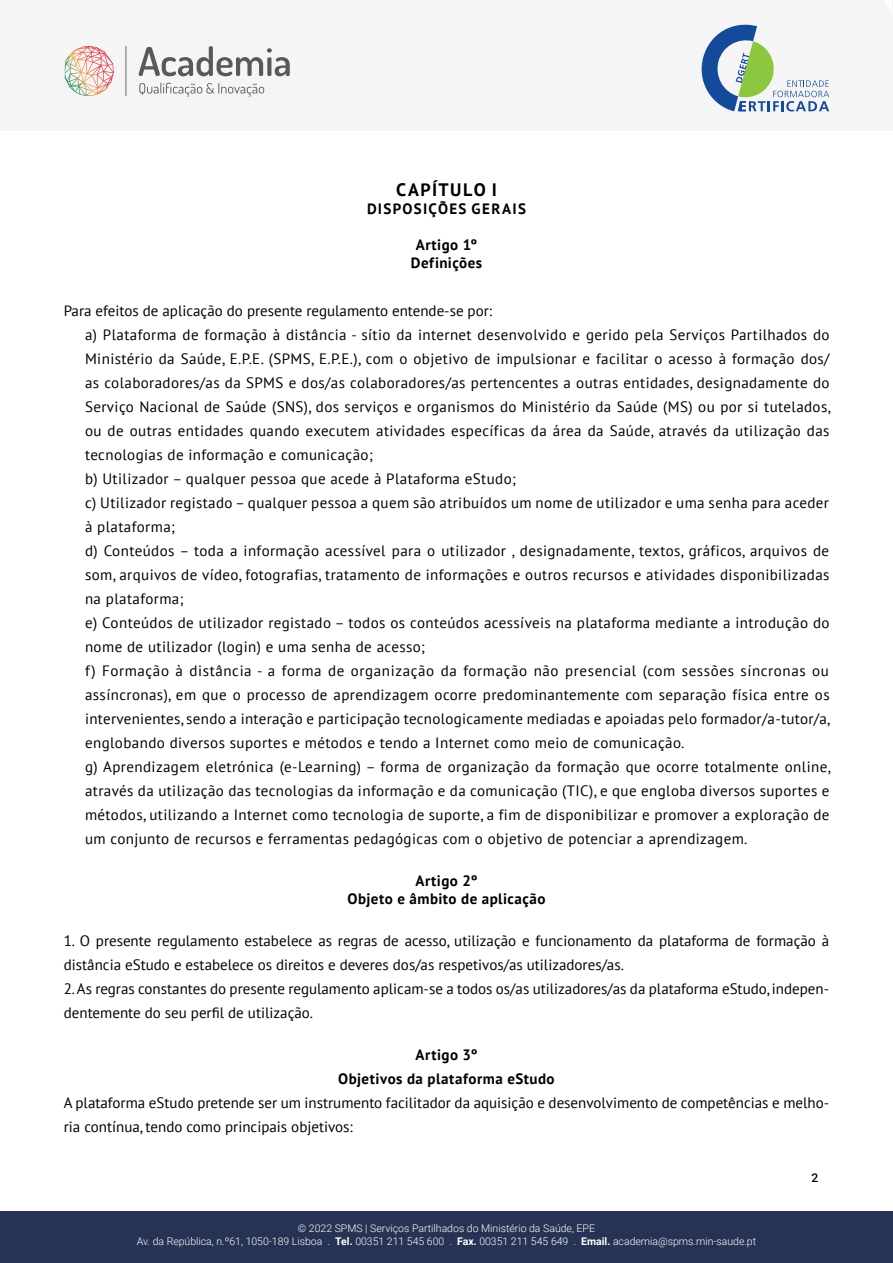
<style>
.page{position:relative;width:893px;height:1263px;background:#fff}
.page>*{position:absolute;margin:0;border:0;box-sizing:border-box;transform-origin:0 0}
.t1{font:700 18px "PT Sans";letter-spacing:.085em;color:#000}
.t2{font:15px/24px "PT Sans";letter-spacing:.025em;color:#000}
.t3{font:15px/24px "PT Sans";color:#000}
.t4{font:700 15px/18px "PT Sans";letter-spacing:.03em;color:#000;text-align:center}
.t5{font:700 15px "PT Sans";letter-spacing:.09em;color:#000}
.t6{font:500 12px "Roboto";color:#000}
.t7{font:300 10.5px/13.5px "Roboto";color:#fff;text-align:center}
.s1{font-weight:700}
</style>
<div class="page">
<div style="left:0;top:1212px;width:893px;height:51px;background:#263354"></div>
<div style="left:0;top:0;width:893px;height:131px;background:#f5f5f5"></div>
<hr style="left:125px;top:46px;width:1px;height:50px;background:#59595c">
<svg style="left:139px;top:83px;width:125px;height:13px"></svg>
<svg style="left:65px;top:46px;width:49px;height:50px"></svg>
<svg style="left:139px;top:46px;width:151px;height:30px"></svg>
<svg style="left:701px;top:24px;width:128px;height:87px"></svg>
<p class="t1" style="left:396px;top:178px;width:102px">CAPÍTULO I</p>
<p class="t5" style="left:367px;top:199px;width:160px">DISPOSIÇÕES GERAIS</p>
<p class="t4" style="left:411px;top:236px;width:73px">Artigo 1º<br>Definições</p>
<p class="t2" style="left:85px;top:299px;width:747px;text-indent:-21px">Para efeitos de aplicação do presente regulamento entende-se por:<br>a) Plataforma de formação à distância - sítio da internet desenvolvido e gerido pela Serviços Partilhados do Ministério da Saúde, E.P.E. (SPMS, E.P.E.), com o objetivo de impulsionar e facilitar o acesso à formação dos/ as colaboradores/as da SPMS e dos/as colaboradores/as pertencentes a outras entidades, designadamente do Serviço Nacional de Saúde (SNS), dos serviços e organismos do Ministério da Saúde (MS) ou por si tutelados, ou de outras entidades quando executem atividades específicas da área da Saúde, através da utilização das tecnologias de informação e comunicação;<br>b) Utilizador – qualquer pessoa que acede à Plataforma eStudo;<br>c) Utilizador registado – qualquer pessoa a quem são atribuídos um nome de utilizador e uma senha para aceder à plataforma;<br>d) Conteúdos – toda a informação acessível para o utilizador , designadamente, textos, gráficos, arquivos de som, arquivos de vídeo, fotografias, tratamento de informações e outros recursos e atividades disponibilizadas na plataforma;<br>e) Conteúdos de utilizador registado – todos os conteúdos acessíveis na plataforma mediante a introdução do nome de utilizador (login) e uma senha de acesso;<br>f) Formação à distância - a forma de organização da formação não presencial (com sessões síncronas ou assíncronas), em que o processo de aprendizagem ocorre predominantemente com separação física entre os intervenientes, sendo a interação e participação tecnologicamente mediadas e apoiadas pelo formador/a-tutor/a, englobando diversos suportes e métodos e tendo a Internet como meio de comunicação.<br>g) Aprendizagem eletrónica (e-Learning) – forma de organização da formação que ocorre totalmente online, através da utilização das tecnologias da informação e da comunicação (TIC), e que engloba diversos suportes e métodos, utilizando a Internet como tecnologia de suporte, a fim de disponibilizar e promover a exploração de um conjunto de recursos e ferramentas pedagógicas com o objetivo de potenciar a aprendizagem.</p>
<p class="t4" style="left:347px;top:872px;width:200px">Artigo 2º<br>Objeto e âmbito de aplicação</p>
<p class="t3" style="left:64px;top:929px;width:767px">1. O presente regulamento estabelece as regras de acesso, utilização e funcionamento da plataforma de formação à distância eStudo e estabelece os direitos e deveres dos/as respetivos/as utilizadores/as.</p>
<p class="t3" style="left:64px;top:977px;width:767px">2. As regras constantes do presente regulamento aplicam-se a todos os/as utilizadores/as da plataforma eStudo, indepen&shy;dentemente do seu perfil de utilização.</p>
<p class="t4" style="left:338px;top:1043px;width:218px;line-height:24px">Artigo 3º<br>Objetivos da plataforma eStudo</p>
<p class="t3" style="left:64px;top:1091px;width:767px">A plataforma eStudo pretende ser um instrumento facilitador da aquisição e desenvolvimento de competências e melho&shy;ria contínua, tendo como principais objetivos:</p>
<p class="t7" style="left:137px;top:1221px;width:621px">© 2022 SPMS | Serviços Partilhados do Ministério da Saúde, EPE<br>Av. da República, n.º61, 1050-189 Lisboa . <span class="s1">Tel.</span> 00351 211 545 600 . <span class="s1">Fax.</span> 00351 211 545 649 . <span class="s1">Email.</span> academia@spms.min-saude.pt</p>
<p class="t6" style="left:811px;top:1169px;width:8px">2</p>
</div>
